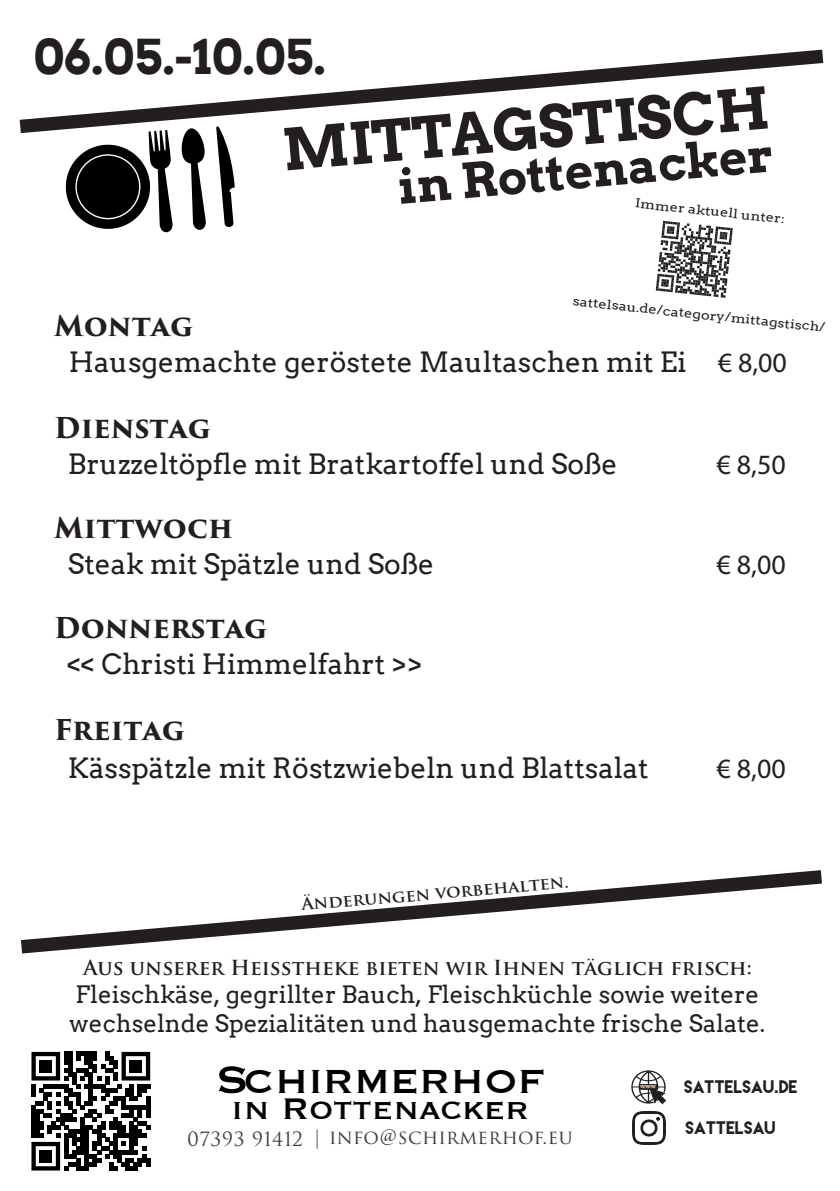
<style>
.page{position:relative;width:840px;height:1191px;background:#fff}
.page>*{position:absolute;margin:0;border:0;box-sizing:border-box;transform-origin:0 0}
.t1{font:700 57.2px "Arvo";color:#231f20}
.t2{font:700 48px "Arvo";color:#231f20}
.t3{font:43.4px "Copperplate";color:#000001}
.t4{font:38.6px "Copperplate";color:#000001}
.t5{font:28px "Arvo";color:#231f20}
.t6{font:700 28px "Trajan Pro 3";color:#231f20}
.t7{font:28px "Myriad Pro";color:#231f20}
.t8{font:24px/28.8px "Arvo";color:#231f20}
.t9{font:700 20.2px "Trajan Pro";color:#231f20}
.t10{font:19.2px "Trajan Pro 3";letter-spacing:.025em;color:#3e3e3f}
.t11{font:700 16.6px "Trajan Pro";color:#231f20;scale:1.05 1}
.t12{font:16.2px "Lemon Milk";color:#231f20}
.t13{font:12.4px "Arvo";color:#231f20;scale:1.18 1}
.t14{font:700 5.8px "Arvo";color:#e6c397}
.s1{font-family:"Myriad Pro"}
.s2{font-size:50.6px}
</style>
<div class="page">
<svg style="left:20px;top:50px;width:802px;height:83px"></svg>
<img style="left:632px;top:1111px;width:33px;height:33px">
<svg style="left:631px;top:1070px;width:35px;height:34px"></svg>
<svg style="left:21px;top:870px;width:800px;height:83px"></svg>
<svg style="left:181px;top:128px;width:25px;height:102px"></svg>
<svg style="left:216px;top:126px;width:19px;height:101px"></svg>
<svg style="left:64px;top:130px;width:109px;height:102px"></svg>
<svg style="left:31px;top:1052px;width:119px;height:118px"></svg>
<div style="left:40px;top:1060px;width:12px;height:12px;background:#000001"></div>
<div style="left:130px;top:1060px;width:12px;height:12px;background:#000001"></div>
<div style="left:40px;top:1150px;width:12px;height:12px;background:#000001"></div>
<svg style="left:655px;top:221px;width:77px;height:77px"></svg>
<h2 class="t2" style="left:33px;top:26px;width:294px">06.05.-10.05.</h2>
<h1 class="t1" style="left:279px;top:114px;width:489px;rotate:-5deg">MITTAGSTISCH</h1>
<h2 class="t2" style="left:395px;top:157px;width:378px;rotate:-5deg">in Rottenacker</h2>
<p class="t13" style="left:635px;top:196px;width:129px;rotate:6deg">Immer aktuell unter:</p>
<p class="t13" style="left:573px;top:293px;width:216px;rotate:6deg">sattelsau.de/category/mittagstisch/</p>
<p class="t5" style="left:69px;top:345px;width:719px">Hausgemachte geröstete Maultaschen mit Ei <span class="s1">€ 8,00</span></p>
<p class="t6" style="left:54px;top:305px;width:141px">Montag</p>
<p class="t6" style="left:54px;top:407px;width:158px">Dienstag</p>
<p class="t5" style="left:68px;top:447px;width:550px">Bruzzeltöpfle mit Bratkartoffel und Soße</p>
<p class="t7" style="left:716px;top:447px;width:71px">€ 8,50</p>
<p class="t6" style="left:54px;top:507px;width:180px">Mittwoch</p>
<p class="t5" style="left:68px;top:547px;width:367px">Steak mit Spätzle und Soße</p>
<p class="t7" style="left:716px;top:547px;width:71px">€ 8,00</p>
<p class="t6" style="left:54px;top:607px;width:214px">Donnerstag</p>
<p class="t5" style="left:68px;top:647px;width:356px">&lt;&lt; Christi Himmelfahrt &gt;&gt;</p>
<p class="t6" style="left:54px;top:709px;width:132px">Freitag</p>
<p class="t5" style="left:68px;top:751px;width:582px">Kässpätzle mit Röstzwiebeln und Blattsalat</p>
<p class="t7" style="left:716px;top:751px;width:71px">€ 8,00</p>
<p class="t11" style="left:300px;top:894px;width:256px;rotate:-5deg">Änderungen vorbehalten.</p>
<p class="t9" style="left:83px;top:954px;width:669px">Aus unserer Heißtheke bieten wir Ihnen täglich frisch:</p>
<p class="t8" style="left:70px;top:980px;width:696px">Fleischkäse, gegrillter Bauch, Fleischküchle sowie weitere wechselnde Spezialitäten und hausgemachte frische Salate.</p>
<h3 class="t3" style="left:215px;top:1053px;width:330px"><span class="s2">S</span>CHIRMERHOF</h3>
<p class="t10" style="left:187px;top:1124px;width:387px">07393 91412 | INFO@SCHIRMERHOF.EU</p>
<p class="t14" style="left:640px;top:1082px;width:17px">www</p>
<p class="t12" style="left:684px;top:1078px;width:115px">SATTELSAU.DE</p>
<h3 class="t4" style="left:231px;top:1083px;width:299px">in Rottenacker</h3>
<p class="t12" style="left:685px;top:1119px;width:92px">SATTELSAU</p>
</div>
